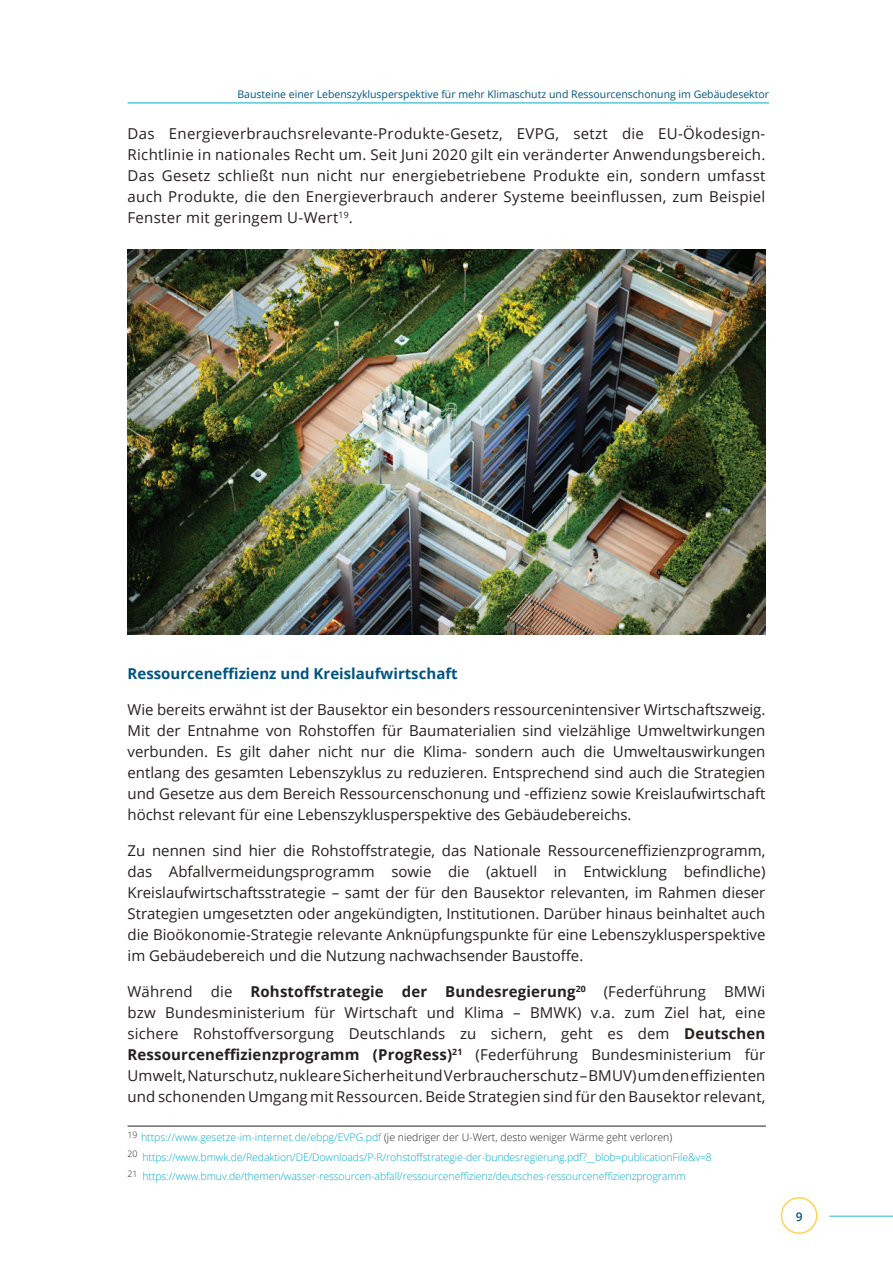
<style>
.page{position:relative;width:893px;height:1263px;background:#fff}
.page>*{position:absolute;margin:0;border:0;box-sizing:border-box;transform-origin:0 0}
.t1{font:15px/21px "Open Sans";letter-spacing:.005em;color:#252020;text-align:justify}
.t2{font:700 15px "Open Sans";color:#005480}
.t3{font:600 12px "Open Sans";color:#005480}
.t4{font:300 10.5px/19.5px "Open Sans";letter-spacing:-.01em;color:#00abcd}
.t5{font:10.5px "Open Sans";color:#005480}
.s1{font-weight:700}
.s2{color:#252020}
</style>
<div class="page">
<hr style="left:128px;top:103px;width:641px;height:1px;background:#00abcd">
<div style="left:781px;top:1197px;width:36px;height:37px;border:2px solid #fed54d;border-radius:50%"></div>
<hr style="left:829px;top:1215px;width:64px;height:2px;background:#72cee2">
<img style="left:128px;top:250px;width:637px;height:384px">
<hr style="left:128px;top:1126px;width:638px;height:1px;background:#252020">
<p class="t5" style="left:237px;top:87px;width:533px">Bausteine einer Lebenszyklusperspektive für mehr Klimaschutz und Ressourcenschonung im Gebäudesektor</p>
<p class="t1" style="left:128px;top:123px;width:639px">Das Energieverbrauchsrelevante-Produkte-Gesetz, EVPG, setzt die EU-Ökodesign-Richtlinie in nationales Recht um. Seit Juni 2020 gilt ein veränderter Anwendungsbereich.<br>Das Gesetz schließt nun nicht nur energiebetriebene Produkte ein, sondern umfasst auch Produkte, die den Energieverbrauch anderer Systeme beeinflussen, zum Beispiel Fenster mit geringem U-Wert<sup>19</sup>.</p>
<p class="t2" style="left:128px;top:663px;width:332px">Ressourceneffizienz und Kreislaufwirtschaft</p>
<p class="t1" style="left:128px;top:699px;width:639px">Wie bereits erwähnt ist der Bausektor ein besonders ressourcenintensiver Wirtschaftszweig.<br>Mit der Entnahme von Rohstoffen für Baumaterialien sind vielzählige Umweltwirkungen verbunden. Es gilt daher nicht nur die Klima- sondern auch die Umweltauswirkungen entlang des gesamten Lebenszyklus zu reduzieren. Entsprechend sind auch die Strategien und Gesetze aus dem Bereich Ressourcenschonung und -effizienz sowie Kreislaufwirtschaft höchst relevant für eine Lebenszyklusperspektive des Gebäudebereichs.</p>
<p class="t1" style="left:128px;top:840px;width:639px">Zu nennen sind hier die Rohstoffstrategie, das Nationale Ressourceneffizienzprogramm, das Abfallvermeidungsprogramm sowie die (aktuell in Entwicklung befindliche)<br>Kreislaufwirtschaftsstrategie – samt der für den Bausektor relevanten, im Rahmen dieser Strategien umgesetzten oder angekündigten, Institutionen. Darüber hinaus beinhaltet auch die Bioökonomie-Strategie relevante Anknüpfungspunkte für eine Lebenszyklusperspektive im Gebäudebereich und die Nutzung nachwachsender Baustoffe.</p>
<p class="t1" style="left:128px;top:981px;width:639px">Während die <span class="s1">Rohstoffstrategie der Bundesregierung</span><sup>20</sup> (Federführung BMWi bzw Bundesministerium für Wirtschaft und Klima – BMWK) v.a. zum Ziel hat, eine sichere Rohstoffversorgung Deutschlands zu sichern, geht es dem <span class="s1">Deutschen Ressourceneffizienzprogramm (ProgRess)</span><sup>21</sup> (Federführung Bundesministerium für Umwelt, Naturschutz, nukleare Sicherheit und Verbraucherschutz – BMUV) um den effizienten und schonenden Umgang mit Ressourcen. Beide Strategien sind für den Bausektor relevant,</p>
<p class="t4" style="left:128px;top:1127px;width:586px"><sup>19</sup> https://www.gesetze-im-internet.de/ebpg/EVPG.pdf <span class="s2">(je niedriger der U-Wert, desto weniger Wärme geht verloren)<br></span><sup>20</sup> https://www.bmwk.de/Redaktion/DE/Downloads/P-R/rohstoffstrategie-der-bundesregierung.pdf?__blob=publicationFile&amp;v=8<br><sup>21</sup> https://www.bmuv.de/themen/wasser-ressourcen-abfall/ressourceneffizienz/deutsches-ressourceneffizienzprogramm</p>
<p class="t3" style="left:796px;top:1208px;width:8px">9</p>
</div>
